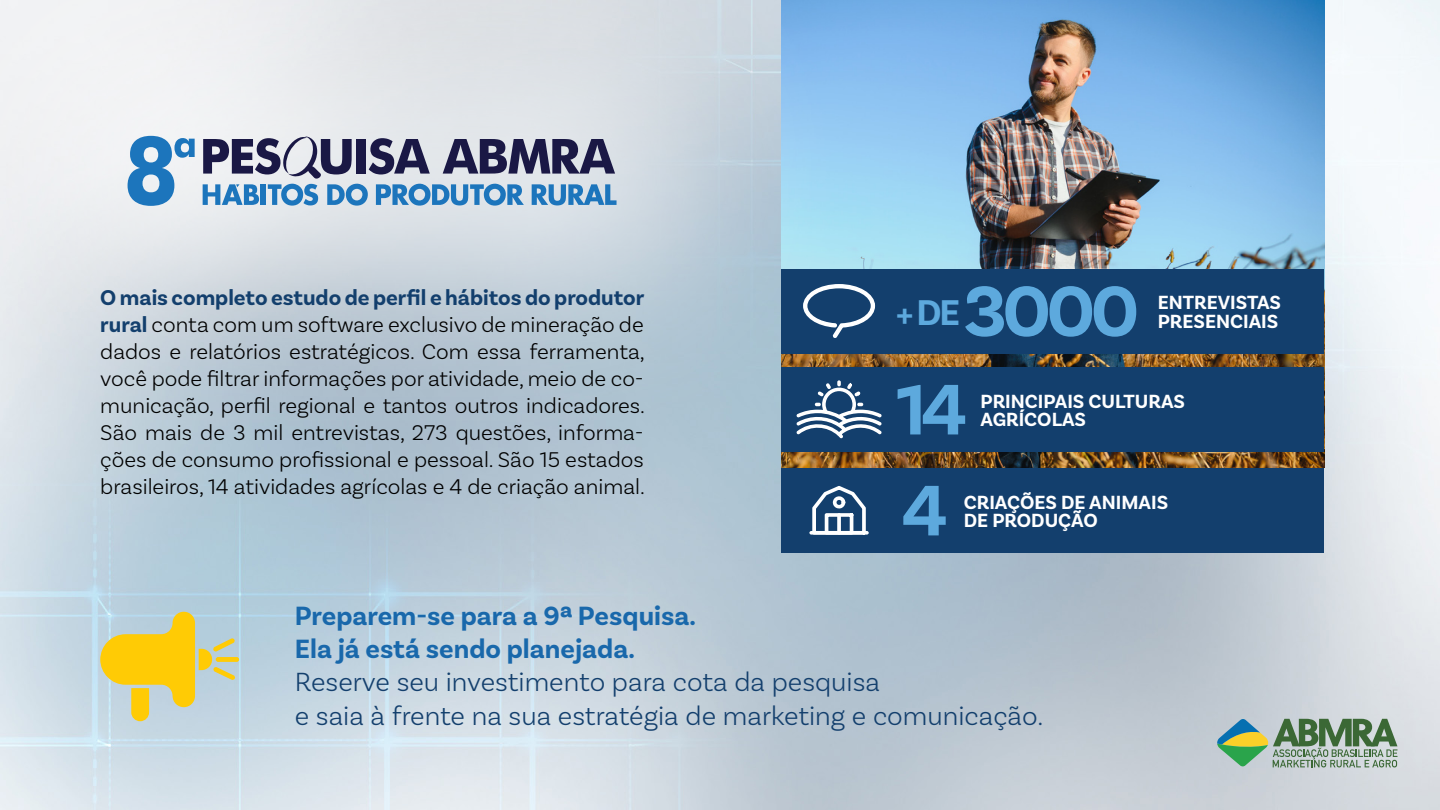
<style>
.page{position:relative;width:1440px;height:810px;background:#fff}
.page>*{position:absolute;margin:0;border:0;box-sizing:border-box;transform-origin:0 0}
.t1{font:700 75.07px "Basic Sans";letter-spacing:-.06em;color:#5da9dd}
.t2{font:300 27.75px/33.3px "Basic Sans";color:#133f6d}
.t3{font:700 27.75px/33.3px "Basic Sans";color:#1968ab}
.t4{font:300 22.5px/27px "Basic Sans";color:#000;text-align:justify}
.t5{font:700 20.02px/18.5px "Basic Sans";color:#fff}
.s1{font-weight:700;color:#133f6d}
</style>
<div class="page">
<img style="left:0;top:0;width:1440px;height:810px">
<img style="left:782px;top:0;width:542px;height:468px">
<div style="left:0;top:0;width:853px;height:449px;background:#fff;opacity:.75"></div>
<svg style="left:128px;top:136px;width:67px;height:70px"></svg>
<svg style="left:203px;top:135px;width:414px;height:71px;background:#8a9bb5"></svg>
<svg style="left:100px;top:612px;width:139px;height:109px;background:#d8ce80"></svg>
<div style="left:782px;top:269px;width:542px;height:84px;background:#133f6d"></div>
<div style="left:782px;top:367px;width:542px;height:85px;background:#133f6d"></div>
<div style="left:782px;top:468px;width:542px;height:85px;background:#133f6d"></div>
<svg style="left:803px;top:284px;width:73px;height:54px"></svg>
<svg style="left:796px;top:380px;width:86px;height:59px"></svg>
<svg style="left:809px;top:486px;width:60px;height:49px"></svg>
<svg style="left:1217px;top:719px;width:180px;height:48px;background:#8aa78d"></svg>
<p class="t4" style="left:100px;top:284px;width:546px"><span class="s1">O mais completo estudo de perfil e hábitos do produtor rural</span> conta com um software exclusivo de mineração de dados e relatórios estratégicos. Com essa ferramenta, você pode filtrar informações por atividade, meio de co&shy;municação, perfil regional e tantos outros indicadores.<br>São mais de 3 mil entrevistas, 273 questões, informa&shy;ções de consumo profissional e pessoal. São 15 estados brasileiros, 14 atividades agrícolas e 4 de criação animal.</p>
<h1 class="t1" style="left:896px;top:266px;width:245px"><sup>+</sup> <sup>DE</sup> 3000</h1>
<p class="t5" style="left:1158px;top:294px;width:125px">ENTREVISTAS<br>PRESENCIAIS</p>
<h1 class="t1" style="left:896px;top:364px;width:73px">14</h1>
<p class="t5" style="left:981px;top:392px;width:206px">PRINCIPAIS CULTURAS<br>AGRÍCOLAS</p>
<h1 class="t1" style="left:902px;top:465px;width:47px">4</h1>
<p class="t5" style="left:964px;top:493px;width:206px">CRIAÇÕES DE ANIMAIS<br>DE PRODUÇÃO</p>
<p class="t3" style="left:295px;top:599px;width:403px">Preparem-se para a 9ª Pesquisa.<br>Ela já está sendo planejada.</p>
<p class="t2" style="left:295px;top:665px;width:750px">Reserve seu investimento para cota da pesquisa<br>e saia à frente na sua estratégia de marketing e comunicação.</p>
</div>
